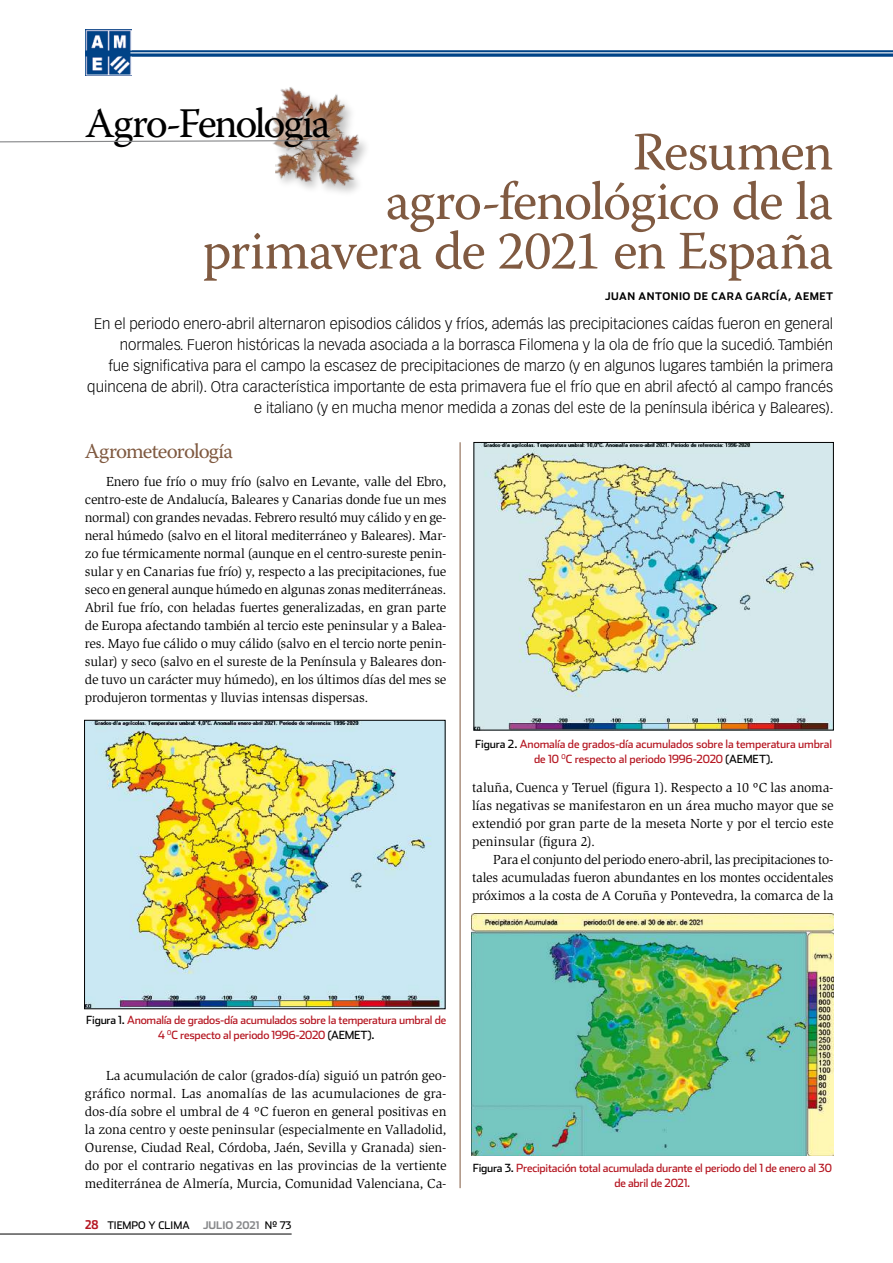
<style>
.page{position:relative;width:893px;height:1263px;background:#fff}
.page>*{position:absolute;margin:0;border:0;box-sizing:border-box;transform-origin:0 0}
.t1{font:54px/49.5px "Warnock Pro";letter-spacing:-.025em;color:#805a41;text-align:right}
.t2{font:42px "Warnock Pro";letter-spacing:-.055em;color:#000}
.t3{font:21px "Warnock Pro";letter-spacing:-.04em;color:#805a41}
.t4{font:300 15px/21px "Vectora LT Std";color:#000;text-align:right}
.t5{font:13.5px/18px "Slimbach Std";letter-spacing:-.015em;color:#000;text-align:justify}
.t6{font:11.25px/15px "Stainless";letter-spacing:-.02em;color:#b51621;text-align:center}
.t7{font:700 10.5px "Stainless";letter-spacing:.05em;color:#000}
.t8{font:10.5px "Stainless";color:#000}
.t9{font:700 10.5px "Stainless";color:#87888a}
.s1{color:#000}
.s2{font-family:"Stainless Cond";font-weight:700;font-size:12px;color:#b51621}
.s3{font-weight:400;color:#000}
</style>
<div class="page">
<hr style="left:0;top:1234px;width:292px;height:1px;background:#000">
<img style="left:85px;top:30px;width:46px;height:46px">
<svg style="left:85px;top:50px;width:808px;height:6px;fill:#004387"></svg>
<hr style="left:130px;top:52px;width:763px;height:1px;background:#fff">
<hr style="left:460px;top:442px;width:1px;height:746px;background:#805a41">
<img style="left:86px;top:722px;width:357px;height:285px">
<div style="left:84px;top:720px;width:361px;height:289px;border:1px solid #000"></div>
<div style="left:270px;top:85px;width:101px;height:112px;background:#000;opacity:.25"></div>
<img style="left:271px;top:85px;width:75px;height:41px">
<img style="left:306px;top:126px;width:54px;height:61px">
<img style="left:274px;top:156px;width:42px;height:27px">
<div style="left:76px;top:97px;width:261px;height:59px;background:#fff;opacity:.75"></div>
<svg style="left:0;top:139px;width:340px;height:5px"></svg>
<img style="left:476px;top:444px;width:356px;height:284px">
<div style="left:474px;top:442px;width:360px;height:288px;border:1px solid #000"></div>
<img style="left:471px;top:914px;width:362px;height:242px">
<h2 class="t2" style="left:85px;top:98px;width:247px">Agro-Fenología</h2>
<h1 class="t1" style="left:202px;top:126px;width:632px">Resumen<br>agro-fenológico de la primavera de 2021 en España</h1>
<p class="t7" style="left:605px;top:290px;width:15px">JUAN</p>
<p class="t7" style="left:639px;top:290px;width:17px">ANTONIO</p>
<p class="t7" style="left:694px;top:290px;width:34px">DE CARA</p>
<p class="t7" style="left:746px;top:290px;width:9px">GARC</p>
<p class="t7" style="left:776px;top:290px;width:58px">ÍA, AEMET</p>
<p class="t4" style="left:87px;top:314px;width:748px">En el periodo enero-abril alternaron episodios cálidos y fríos, además las precipitaciones caídas fueron en general normales. Fueron históricas la nevada asociada a la borrasca Filomena y la ola de frío que la sucedió. También<br>fue significativa para el campo la escasez de precipitaciones de marzo (y en algunos lugares también la primera quincena de abril). Otra característica importante de esta primavera fue el frío que en abril afectó al campo francés e italiano (y en mucha menor medida a zonas del este de la península ibérica y Baleares).</p>
<h3 class="t3" style="left:85px;top:438px;width:150px">Agrometeorología</h3>
<p class="t5" style="left:85px;top:473px;width:363px;text-indent:21px">Enero fue frío o muy frío (salvo en Levante, valle del Ebro, centro-este de Andalucía, Baleares y Canarias donde fue un mes normal) con grandes nevadas. Febrero resultó muy cálido y en ge&shy;neral húmedo (salvo en el litoral mediterráneo y Baleares). Mar&shy;zo fue térmicamente normal (aunque en el centro-sureste penin&shy;sular y en Canarias fue frío) y, respecto a las precipitaciones, fue seco en general aunque húmedo en algunas zonas mediterráneas.<br>Abril fue frío, con heladas fuertes generalizadas, en gran parte de Europa afectando también al tercio este peninsular y a Balea&shy;res. Mayo fue cálido o muy cálido (salvo en el tercio norte penin&shy;sular) y seco (salvo en el sureste de la Península y Baleares don&shy;de tuvo un carácter muy húmedo), en los últimos días del mes se produjeron tormentas y lluvias intensas dispersas.</p>
<p class="t6" style="left:475px;top:736px;width:358px"><span class="s1">Figura 2.</span> Anomalía de grados-día acumulados sobre la temperatura umbral de 10 <sup>0</sup>C respecto al periodo 1996-2020 <span class="s1">(AEMET).</span></p>
<p class="t5" style="left:472px;top:778px;width:363px">taluña, Cuenca y Teruel (figura 1). Respecto a 10 ºC las anoma&shy;lías negativas se manifestaron en un área mucho mayor que se extendió por gran parte de la meseta Norte y por el tercio este peninsular (figura 2).</p>
<p class="t5" style="left:472px;top:850px;width:363px;text-indent:21px">Para el conjunto del periodo enero-abril, las precipitaciones to&shy;tales acumuladas fueron abundantes en los montes occidentales próximos a la costa de A Coruña y Pontevedra, la comarca de la</p>
<p class="t6" style="left:86px;top:1012px;width:361px"><span class="s1">Figura 1.</span> Anomalía de grados-día acumulados sobre la temperatura umbral de<br>4 <sup>0</sup>C respecto al periodo 1996-2020 <span class="s1">(AEMET).</span></p>
<p class="t5" style="left:85px;top:1067px;width:363px;text-indent:21px">La acumulación de calor (grados-día) siguió un patrón geo&shy;gráfico normal. Las anomalías de las acumulaciones de gra&shy;dos-día sobre el umbral de 4 ºC fueron en general positivas en la zona centro y oeste peninsular (especialmente en Valladolid, Ourense, Ciudad Real, Córdoba, Jaén, Sevilla y Granada) sien&shy;do por el contrario negativas en las provincias de la vertiente mediterránea de Almería, Murcia, Comunidad Valenciana, Ca-</p>
<p class="t8" style="left:85px;top:1219px;width:106px"><span class="s2">28</span> TIEMPO YCLIMA</p>
<p class="t9" style="left:203px;top:1219px;width:90px">JULIO 2021 <span class="s3">Nº 73</span></p>
<p class="t6" style="left:473px;top:1161px;width:361px"><span class="s1">Figura 3.</span> Precipitación total acumulada durante el periodo del 1 de enero al 30 de abril de 2021.</p>
</div>
